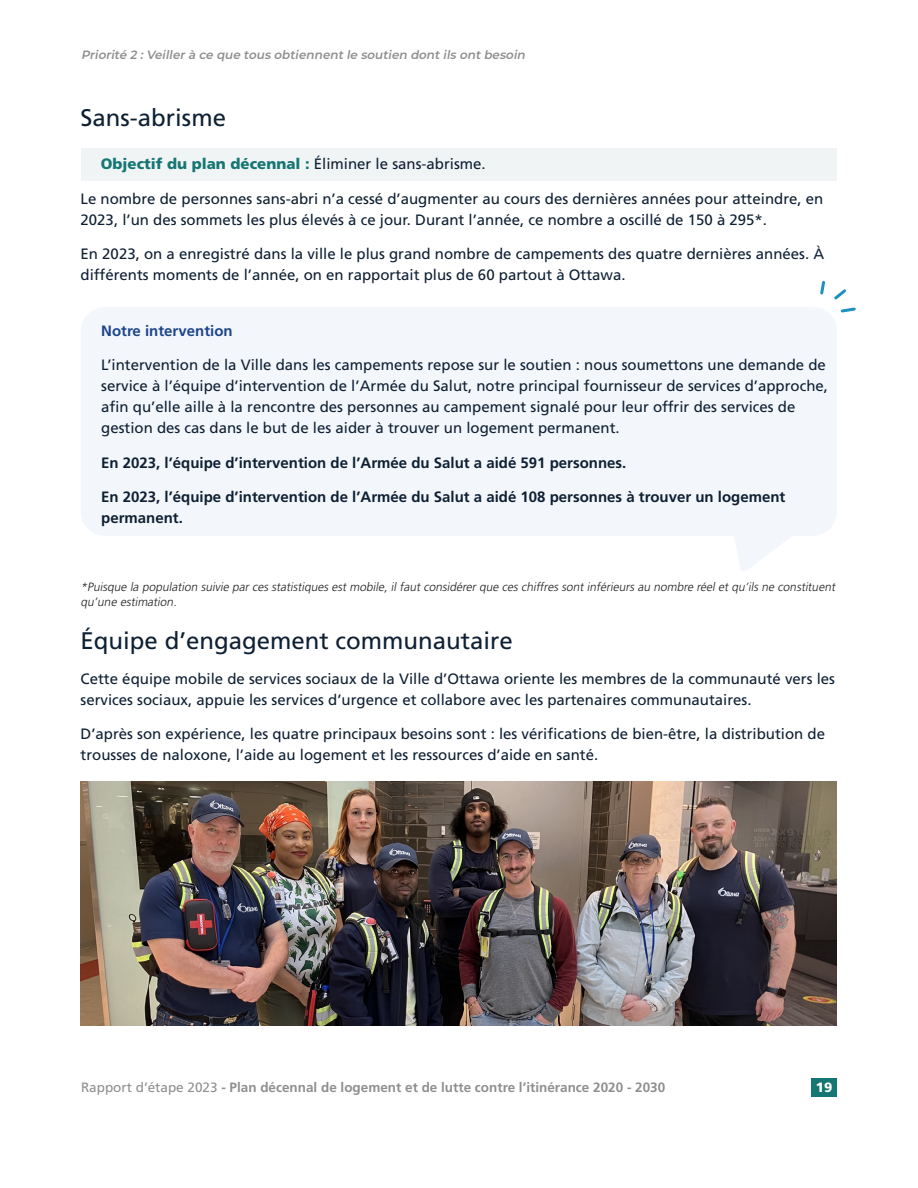
<style>
.page{position:relative;width:918px;height:1188px;background:#fff}
.page>*{position:absolute;margin:0;border:0;box-sizing:border-box;transform-origin:0 0}
.t1{font:24px "Frutiger LT Std";color:#0f2034}
.BODY{font:15px/21px "Frutiger LT Std";color:#0f2034}
.BODY-2{font:700 15px/21px "Frutiger LT Std";color:#0f2034}
.BODY-3{font:900 15px "Frutiger LT Std";color:#167673}
.t2{font:700 15px "Frutiger LT Std";color:#1c458c}
.t3{font:700 13.5px "Frutiger LT Std";color:#8e8f8f}
.t4{font:900 13.5px "Frutiger LT Std";color:#fff}
.Note{font:italic 300 12px/15px "Frutiger LT Std";color:#231f20}
.t5{font:italic 600 12px "Montserrat";color:#8e8f8f}
.s1{font-weight:400;color:#0f2034}
.s2{font-weight:400}
</style>
<div class="page">
<div style="left:812px;top:1078px;width:25px;height:18px;background:#167673"></div>
<svg style="left:81px;top:307px;width:755px;height:264px;fill:#f3f7fb"></svg>
<div style="left:81px;top:148px;width:756px;height:33px;background:#f0f4f5"></div>
<svg style="left:818px;top:280px;width:38px;height:34px"></svg>
<img style="left:81px;top:782px;width:756px;height:244px">
<p class="t5" style="left:81px;top:46px;width:448px">Priorité 2 :Veillerà ce que tous obtiennentle soutien dontils ontbesoin</p>
<h2 class="t1" style="left:81px;top:103px;width:147px">Sans-abrisme</h2>
<p class="BODY-3" style="left:101px;top:155px;width:386px">Objectif du plan décennal : <span class="s1">Éliminer le sans-abrisme.</span></p>
<p class="BODY" style="left:81px;top:188px;width:744px">Le nombre de personnes sans-abri n’a cessé d’augmenter au cours des dernières années pour atteindre, en<br>2023, l’un des sommets les plus élevés à ce jour. Durant l’année, ce nombre a oscillé de 150 à 295*.</p>
<p class="BODY" style="left:81px;top:244px;width:745px">En 2023, on a enregistré dans la ville le plus grand nombre de campements des quatre dernières années. À différents moments de l’année, on en rapportait plus de 60 partout à Ottawa.</p>
<h2 class="t2" style="left:101px;top:322px;width:133px">Notre intervention</h2>
<p class="BODY" style="left:101px;top:355px;width:728px">L’intervention de la Ville dans les campements repose sur le soutien : nous soumettons une demande de service à l’équipe d’intervention de l’Armée du Salut, notre principal fournisseur de services d’approche, afin qu’elle aille à la rencontre des personnes au campement signalé pour leur offrir des services de gestion des cas dans le but de les aider à trouver un logement permanent.</p>
<p class="BODY-2" style="left:101px;top:452px;width:527px">En 2023, l’équipe d’intervention de l’Armée du Salut a aidé 591 personnes.</p>
<p class="BODY-2" style="left:101px;top:487px;width:686px">En 2023, l’équipe d’intervention de l’Armée du Salut a aidé 108 personnes à trouver un logement permanent.</p>
<p class="Note" style="left:81px;top:579px;width:758px">*Puisque la population suivie par ces statistiques est mobile, il faut considérer que ces chiffres sont inférieurs au nombre réel et qu’ils ne constituent qu’une estimation.</p>
<h2 class="t1" style="left:81px;top:627px;width:434px">Équipe d’engagement communautaire</h2>
<p class="BODY" style="left:81px;top:668px;width:756px">Cette équipe mobile de services sociaux de la Ville d’Ottawa oriente les membres de la communauté vers les services sociaux, appuie les services d’urgence et collabore avec les partenaires communautaires.</p>
<p class="BODY" style="left:81px;top:724px;width:746px">D’après son expérience, les quatre principaux besoins sont : les vérifications de bien-être, la distribution de trousses de naloxone, l’aide au logement et les ressources d’aide en santé.</p>
<p class="t3" style="left:81px;top:1079px;width:586px"><span class="s2">Rapport d’étape 2023</span> - Plan décennal de logement et de lutte contre l’itinérance 2020 - 2030</p>
<p class="t4" style="left:816px;top:1079px;width:18px">19</p>
</div>
